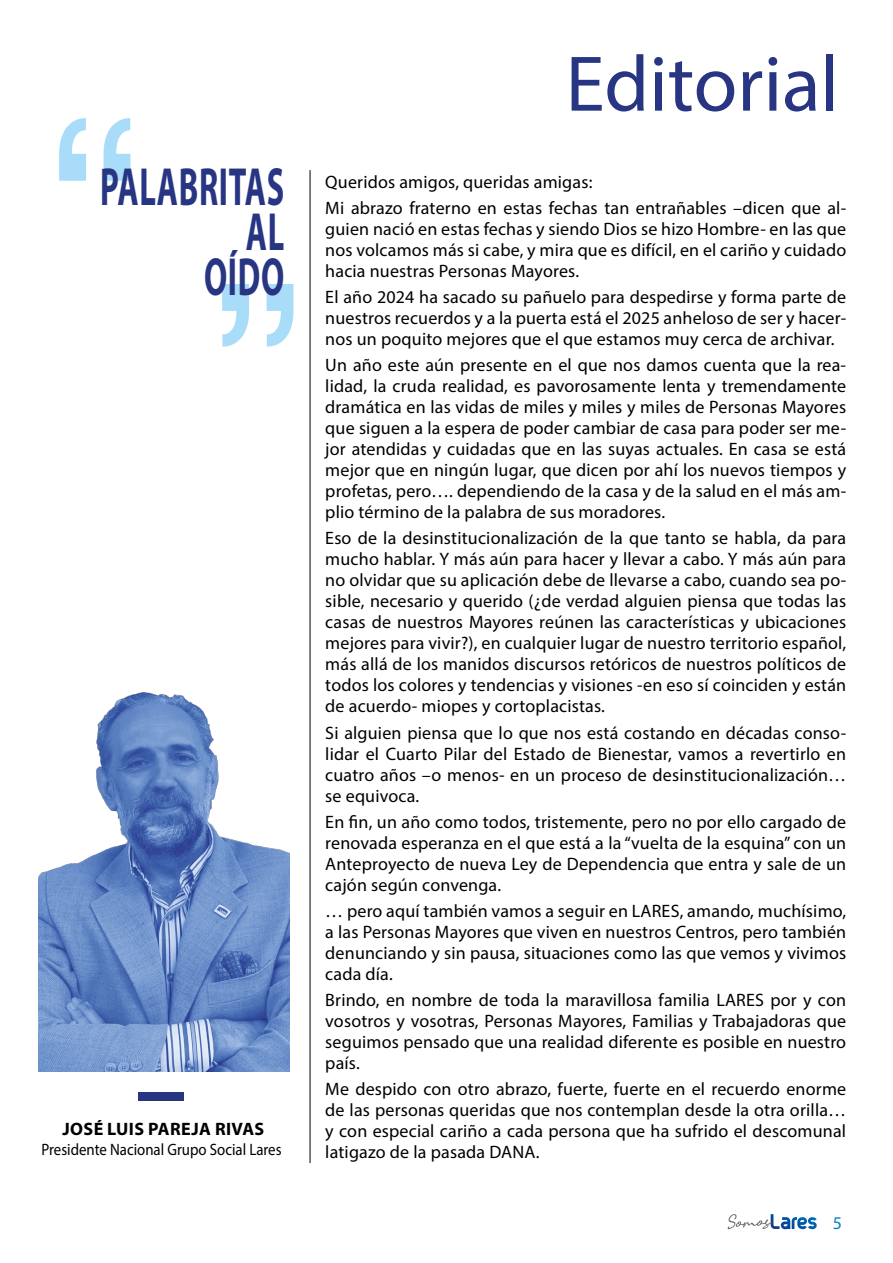
<style>
.page{position:relative;width:893px;height:1263px;background:#fff}
.page>*{position:absolute;margin:0;border:0;box-sizing:border-box;transform-origin:0 0}
.t1{font:79.5px "Myriad Pro";color:#283583}
.t2{font:700 54px/45px "Myriad Pro";letter-spacing:.02em;color:#283583;text-align:right;scale:.6 1}
.t3{font:18px/21px "Myriad Pro";letter-spacing:.01em;color:#000;text-align:justify}
.t4{font:700 18px "Myriad Pro";letter-spacing:.02em;color:#000}
.t5{font:18px "Myriad Pro";color:#0082c2}
.t6{font:16.5px "Myriad Pro";color:#000;scale:.9 1}
</style>
<div class="page">
<svg style="left:728px;top:1214px;width:89px;height:15px"></svg>
<svg style="left:59px;top:118px;width:71px;height:63px"></svg>
<svg style="left:222px;top:284px;width:71px;height:63px"></svg>
<hr style="left:310px;top:170px;width:1px;height:993px;background:#000">
<img style="left:38px;top:692px;width:251px;height:379px">
<div style="left:138px;top:1092px;width:46px;height:9px;background:#283583"></div>
<h2 class="t2" style="left:100px;top:162px;width:308px">PALABRITAS<br>AL<br>OÍDO</h2>
<p class="t4" style="left:63px;top:1118px;width:203px">JOSÉ LUIS PAREJA RIVAS</p>
<p class="t6" style="left:42px;top:1139px;width:268px">Presidente Nacional Grupo Social Lares</p>
<h1 class="t1" style="left:566px;top:35px;width:275px">Editorial</h1>
<p class="t3" style="left:325px;top:168px;width:522px;line-height:26.1px">Queridos amigos, queridas amigas:<br>Mi abrazo fraterno en estas fechas tan entrañables –dicen que al-</p>
<p class="t3" style="left:325px;top:218px;width:522px">guien nació en estas fechas y siendo Dios se hizo Hombre- en las que nos volcamos más si cabe, y mira que es difícil, en el cariño y cuidado hacia nuestras Personas Mayores.</p>
<p class="t3" style="left:325px;top:286px;width:522px">El año 2024 ha sacado su pañuelo para despedirse y forma parte de nuestros recuerdos y a la puerta está el 2025 anheloso de ser y hacer&shy;nos un poquito mejores que el que estamos muy cerca de archivar.</p>
<p class="t3" style="left:325px;top:354px;width:522px">Un año este aún presente en el que nos damos cuenta que la rea&shy;lidad, la cruda realidad, es pavorosamente lenta y tremendamente dramática en las vidas de miles y miles y miles de Personas Mayores que siguen a la espera de poder cambiar de casa para poder ser me&shy;jor atendidas y cuidadas que en las suyas actuales. En casa se está mejor que en ningún lugar, que dicen por ahí los nuevos tiempos y profetas, pero…. dependiendo de la casa y de la salud en el más am&shy;plio término de la palabra de sus moradores.</p>
<p class="t3" style="left:325px;top:527px;width:522px">Eso de la desinstitucionalización de la que tanto se habla, da para mucho hablar. Y más aún para hacer y llevar a cabo. Y más aún para no olvidar que su aplicación debe de llevarse a cabo, cuando sea po&shy;sible, necesario y querido (¿de verdad alguien piensa que todas las casas de nuestros Mayores reúnen las características y ubicaciones mejores para vivir?), en cualquier lugar de nuestro territorio español, más allá de los manidos discursos retóricos de nuestros políticos de todos los colores y tendencias y visiones -en eso sí coinciden y están de acuerdo- miopes y cortoplacistas.</p>
<p class="t3" style="left:325px;top:722px;width:522px">Si alguien piensa que lo que nos está costando en décadas conso&shy;lidar el Cuarto Pilar del Estado de Bienestar, vamos a revertirlo en cuatro años –o menos- en un proceso de desinstitucionalización… se equivoca.</p>
<p class="t3" style="left:325px;top:811px;width:522px">En fin, un año como todos, tristemente, pero no por ello cargado de renovada esperanza en el que está a la “vuelta de la esquina” con un Anteproyecto de nueva Ley de Dependencia que entra y sale de un cajón según convenga.</p>
<p class="t3" style="left:325px;top:900px;width:522px">… pero aquí también vamos a seguir en LARES, amando, muchísimo, a las Personas Mayores que viven en nuestros Centros, pero también denunciando y sin pausa, situaciones como las que vemos y vivimos cada día.</p>
<p class="t3" style="left:325px;top:989px;width:522px">Brindo, en nombre de toda la maravillosa familia LARES por y con vosotros y vosotras, Personas Mayores, Familias y Trabajadoras que seguimos pensado que una realidad diferente es posible en nuestro país.</p>
<p class="t3" style="left:325px;top:1078px;width:522px">Me despido con otro abrazo, fuerte, fuerte en el recuerdo enorme de las personas queridas que nos contemplan desde la otra orilla… y con especial cariño a cada persona que ha sufrido el descomunal latigazo de la pasada DANA.</p>
<p class="t5" style="left:833px;top:1212px;width:11px">5</p>
</div>
